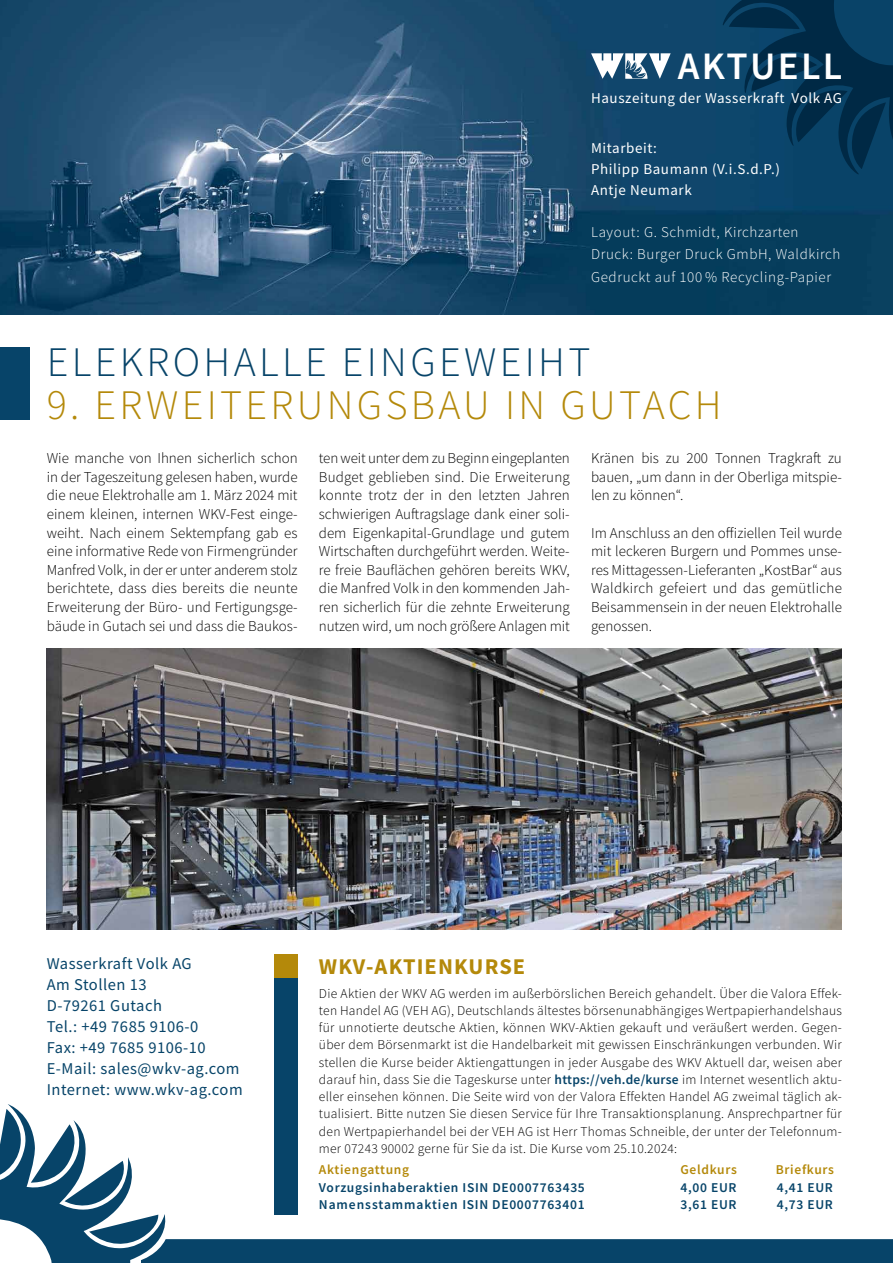
<style>
.page{position:relative;width:893px;height:1263px;background:#fff}
.page>*{position:absolute;margin:0;border:0;box-sizing:border-box;transform-origin:0 0}
.t1{font:300 42px "Source Sans Pro";letter-spacing:.08em;color:#b4890a}
.t2{font:300 42px "Source Sans Pro";letter-spacing:.08em;color:#074469}
.t3{font:600 38.85px "Source Sans Pro";color:#fff}
.t4{font:700 22.5px "Source Sans Pro";letter-spacing:.05em;color:#b4890a}
.t5{font:16.5px/21px "Source Sans Pro";letter-spacing:.03em;color:#074469}
.t6{font:300 15px/18.6px "Source Sans Pro";color:#000;text-align:justify}
.t7{font:300 15px/22.5px "Source Sans Pro";letter-spacing:.04em;color:#fff}
.t8{font:15px/21px "Source Sans Pro";letter-spacing:.04em;color:#fff}
.t9{font:300 13.5px/17.2px "Source Sans Pro";letter-spacing:.02em;color:#000;text-align:justify}
.t10{font:600 13.5px "Source Sans Pro";letter-spacing:.05em;color:#074469}
.t11{font:600 13.5px "Source Sans Pro";letter-spacing:.05em;color:#b4890a}
.s1{font-weight:600;color:#074469}
</style>
<div class="page">
<svg style="left:0;top:1104px;width:893px;height:159px"></svg>
<img style="left:47px;top:648px;width:795px;height:281px">
<img style="left:0;top:0;width:893px;height:315px">
<svg style="left:722px;top:0;width:171px;height:175px;background:#06395b"></svg>
<svg style="left:591px;top:53px;width:80px;height:26px"></svg>
<div style="left:0;top:347px;width:30px;height:73px;background:#074469"></div>
<div style="left:274px;top:954px;width:24px;height:24px;background:#b4890a"></div>
<div style="left:274px;top:978px;width:24px;height:236px;background:#074469"></div>
<h2 class="t3" style="left:678px;top:40px;width:73px">Aktue</h2>
<h2 class="t3" style="left:801px;top:40px;width:43px">ll</h2>
<p class="t8" style="left:591px;top:88px;width:252px">Hauszeitung der Wasserkraft Volk AG</p>
<p class="t8" style="left:591px;top:137px;width:190px">Mitarbeit:<br>Philipp Baumann (V.i.S.d.P.)<br>Antje Neumark</p>
<p class="t7" style="left:591px;top:221px;width:251px">Layout: G. Schmidt, Kirchzarten<br>Druck: Burger Druck GmbH, Waldkirch<br>Gedruckt auf 100 % Recycling-Papier</p>
<h1 class="t2" style="left:47px;top:336px;width:182px">Elekrohalle</h1>
<h1 class="t2" style="left:342px;top:336px;width:95px">eingeweiht</h1>
<h1 class="t1" style="left:47px;top:380px;width:124px">9. Erweite</h1>
<h1 class="t1" style="left:271px;top:380px;width:113px">rungsba</h1>
<h1 class="t1" style="left:463px;top:380px;width:252px">u i n Gutach</h1>
<p class="t6" style="left:47px;top:449px;width:252px">Wie manche von Ihnen sicherlich schon in der Tageszeitung gelesen haben, wurde die neue Elektrohalle am 1. März 2024 mit einem kleinen, internen WKV-Fest einge&shy;weiht. Nach einem Sektempfang gab es eine informative Rede von Firmengründer Manfred Volk, in der er unter anderem stolz berichtete, dass dies bereits die neunte Erweiterung der Büro- und Fertigungsge&shy;bäude in Gutach sei und dass die Baukos-</p>
<p class="t6" style="left:319px;top:449px;width:252px">ten weit unter dem zu Beginn eingeplanten Budget geblieben sind. Die Erweiterung konnte trotz der in den letzten Jahren schwierigen Auftragslage dank einer soli&shy;dem Eigenkapital-Grundlage und gutem Wirtschaften durchgeführt werden. Weite&shy;re freie Bauflächen gehören bereits WKV, die Manfred Volk in den kommenden Jah&shy;ren sicherlich für die zehnte Erweiterung nutzen wird, um noch größere Anlagen mit</p>
<p class="t6" style="left:591px;top:449px;width:252px">Kränen bis zu 200 Tonnen Tragkraft zu bauen, „um dann in der Oberliga mitspie&shy;len zu können“.</p>
<p class="t6" style="left:591px;top:523px;width:252px">Im Anschluss an den offiziellen Teil wurde mit leckeren Burgern und Pommes unse&shy;res Mittagessen-Lieferanten „KostBar“ aus Waldkirch gefeiert und das gemütliche Beisammensein in der neuen Elektrohalle genossen.</p>
<p class="t5" style="left:47px;top:953px;width:197px">Wasserkraft Volk AG<br>Am Stollen 13<br>D-79261 Gutach<br>Tel.: +49 7685 9106-0<br>Fax: +49 7685 9106-10<br>E-Mail: sales@wkv-ag.com<br>Internet: www.wkv-ag.com</p>
<h3 class="t4" style="left:319px;top:951px;width:208px">WKV-AKTIENKURSE</h3>
<p class="t9" style="left:319px;top:984px;width:525px">Die Aktien der WKV AG werden im außerbörslichen Bereich gehandelt. Über die Valora Effek&shy;ten Handel AG (VEH AG), Deutschlands ältestes börsenunabhängiges Wertpapierhandelshaus für unnotierte deutsche Aktien, können WKV-Aktien gekauft und veräußert werden. Gegen&shy;über dem Börsenmarkt ist die Handelbarkeit mit gewissen Einschränkungen verbunden. Wir stellen die Kurse beider Aktiengattungen in jeder Ausgabe des WKV Aktuell dar, weisen aber darauf hin, dass Sie die Tageskurse unter <span class="s1">https://veh.de/kurse</span> im Internet wesentlich aktu&shy;eller einsehen können. Die Seite wird von der Valora Effekten Handel AG zweimal täglich ak&shy;tualisiert. Bitte nutzen Sie diesen Service für Ihre Transaktionsplanung. Ansprechpartner für den Wertpapierhandel bei der VEH AG ist Herr Thomas Schneible, der unter der Telefonnum&shy;mer 07243 90002 gerne für Sie da ist. Die Kurse vom 25.10.2024:</p>
<p class="t11" style="left:319px;top:1161px;width:92px">Aktiengattung</p>
<p class="t11" style="left:680px;top:1161px;width:58px">Geldkurs</p>
<p class="t11" style="left:776px;top:1161px;width:60px">Briefkurs</p>
<p class="t10" style="left:319px;top:1178px;width:267px">Vorzugsinhaberaktien ISIN DE0007763435</p>
<p class="t10" style="left:681px;top:1178px;width:58px">4,00 EUR</p>
<p class="t10" style="left:777px;top:1178px;width:58px">4,41 EUR</p>
<p class="t10" style="left:319px;top:1195px;width:267px">Namensstammaktien ISIN DE0007763401</p>
<p class="t10" style="left:681px;top:1195px;width:58px">3,61 EUR</p>
<p class="t10" style="left:777px;top:1195px;width:58px">4,73 EUR</p>
</div>
